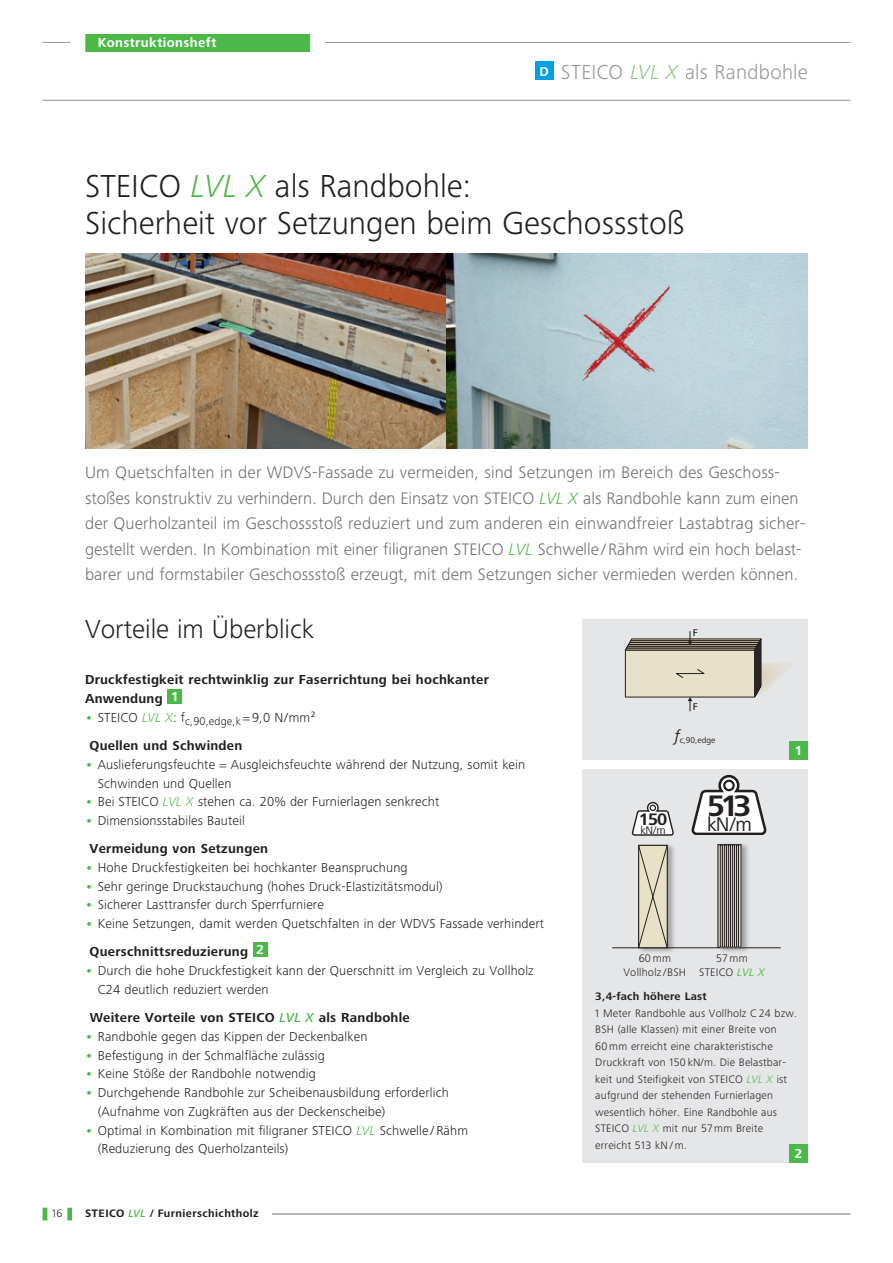
<style>
.page{position:relative;width:893px;height:1263px;background:#fff}
.page>*{position:absolute;margin:0;border:0;box-sizing:border-box;transform-origin:0 0}
.t1{font:300 33px/37.5px "Frutiger Next LTW1 G";color:#231f20}
.t2{font:700 30.75px "Frutiger Next Pro";color:#231f20}
.t3{font:300 27px "Frutiger Next LTW1 G";color:#231f20}
.t4{font:300 21px "Frutiger Next LTW1 G";letter-spacing:.015em;color:#95979a}
.t5{font:20.4px "Frutiger Next Pro";color:#231f20}
.t6{font:300 17.25px/25.5px "Frutiger Next LTW1 G";letter-spacing:.005em;color:#6c6d70}
.t7{font:700 17.25px "Frutiger Next Pro";color:#231f20}
.t8{font:300 13.5px/18.8px "Frutiger Next LTW1 G";letter-spacing:.01em;color:#231f20}
.t9{font:700 13.5px/18.8px "Frutiger Next LTW1 G";letter-spacing:.02em;color:#231f20}
.t10{font:700 13.5px "Frutiger Next LTW1 G";letter-spacing:.03em;color:#fff}
.t11{font:300 11.4px/14px "Frutiger Next LTW1 G";letter-spacing:.02em;color:#231f20;text-align:center}
.t12{font:11.4px "Frutiger Next Pro";color:#231f20}
.t13{font:300 11.25px/16.5px "Frutiger Next LTW1 G";letter-spacing:.02em;color:#231f20}
.t14{font:700 11.25px "Frutiger Next LTW1 G";letter-spacing:.035em;color:#231f20}
.t15{font:500 10.2px "Frutiger Next Pro";color:#231f20}
.t16{font:8.7px "Frutiger Next Pro";color:#231f20}
.s1{font-weight:700;font-size:13.5px;color:#fff}
.s2{font-style:italic;color:#88c878}
.s3{font-style:italic;color:#4cb848}
.s4{color:#4cb848}
.s5{font-weight:300}
.s6{font-weight:300;font-style:italic;color:#4cb848}
.s7{font-weight:700;color:#4cb848}
.s8{font-weight:700}
.s9{font-weight:500;font-style:italic;color:#4cb848}
.s10{font-weight:400;font-style:italic;color:#4cb848}
</style>
<div class="page">
<div style="left:583px;top:619px;width:225px;height:140px;background:#e5e6e8"></div>
<svg style="left:625px;top:631px;width:163px;height:80px"></svg>
<div style="left:583px;top:769px;width:225px;height:394px;background:#e5e6e8"></div>
<div style="left:789px;top:741px;width:19px;height:18px;background:#4cb848"></div>
<div style="left:789px;top:1144px;width:19px;height:19px;background:#4cb848"></div>
<div style="left:168px;top:689px;width:14px;height:14px;background:#4cb848"></div>
<div style="left:253px;top:942px;width:14px;height:14px;background:#4cb848"></div>
<img style="left:85px;top:253px;width:361px;height:196px">
<svg style="left:446px;top:253px;width:362px;height:196px;fill:#b7ced7"></svg>
<img style="left:553px;top:269px;width:127px;height:118px">
<hr style="left:658px;top:947px;width:123px;height:1px;background:#231f20">
<hr style="left:612px;top:947px;width:46px;height:1px;background:#231f20">
<div style="left:717px;top:841px;width:33px;height:113px;background:#231f20;opacity:.35"></div>
<svg style="left:719px;top:846px;width:21px;height:100px"></svg>
<div style="left:720px;top:845px;width:3px;height:102px;border:1px solid #231f20"></div>
<div style="left:724px;top:845px;width:3px;height:102px;border:1px solid #231f20"></div>
<div style="left:728px;top:845px;width:3px;height:102px;border:1px solid #231f20"></div>
<div style="left:732px;top:845px;width:3px;height:102px;border:1px solid #231f20"></div>
<div style="left:736px;top:845px;width:3px;height:102px;border:1px solid #231f20"></div>
<div style="left:638px;top:842px;width:38px;height:113px;background:#231f20;opacity:.35"></div>
<svg style="left:638px;top:845px;width:30px;height:103px"></svg>
<svg style="left:632px;top:802px;width:42px;height:33px"></svg>
<div style="left:650px;top:804px;width:6px;height:7px;border:1px solid #231f20;border-radius:50%"></div>
<svg style="left:691px;top:775px;width:75px;height:60px"></svg>
<div style="left:723px;top:780px;width:12px;height:11px;border:2px solid #231f20;border-radius:50%"></div>
<hr style="left:85px;top:1214px;width:765px;height:1px;background:#6c6d70">
<hr style="left:43px;top:1208px;width:4px;height:12px;background:#4cb848">
<div style="left:67px;top:1208px;width:5px;height:12px;background:#4cb848"></div>
<div style="left:72px;top:1208px;width:199px;height:12px;background:#fff"></div>
<hr style="left:43px;top:42px;width:807px;height:1px;background:#95979a">
<hr style="left:43px;top:100px;width:807px;height:1px;background:#95979a">
<div style="left:535px;top:62px;width:19px;height:18px;background:#00a1e3"></div>
<div style="left:85px;top:34px;width:225px;height:18px;background:#4cb848"></div>
<div style="left:70px;top:34px;width:15px;height:18px;background:#fff"></div>
<div style="left:310px;top:34px;width:15px;height:18px;background:#fff"></div>
<p class="t10" style="left:98px;top:35px;width:120px">Konstruktionsheft</p>
<h3 class="t4" style="left:540px;top:60px;width:270px"><span class="s1">D</span> STEICO <span class="s2">LVL X</span> als Randbohle</h3>
<h1 class="t1" style="left:85px;top:167px;width:601px">STEICO <span class="s3">LVL X</span> als Randbohle:<br>Sicherheit vor Setzungen beim Geschossstoß</h1>
<p class="t6" style="left:85px;top:460px;width:722px">Um Quetschfalten in der WDVS-Fassade zu vermeiden, sind Setzungen im Bereich des Geschoss&shy;stoßes konstruktiv zu verhindern. Durch den Einsatz von STEICO <span class="s3">LVL X</span> als Randbohle kann zum einen der Querholzanteil im Geschossstoß reduziert und zum anderen ein einwandfreier Lastabtrag sicher&shy;gestellt werden. In Kombination mit einer filigranen STEICO <span class="s3">LVL</span> Schwelle /Rähm wird ein hoch belast&shy;barer und formstabiler Geschossstoß erzeugt, mit dem Setzungen sicher vermieden werden können.</p>
<h3 class="t3" style="left:85px;top:613px;width:231px">Vorteile im Überblick</h3>
<p class="t9" style="left:85px;top:671px;width:405px">Druckfestigkeit rechtwinklig zur Faserrichtung bei hochkanter<br>Anwendung <sup>1</sup></p>
<p class="t9" style="left:90px;top:704px;width:228px;line-height:28px;text-indent:-5px"><span class="s4">•</span> <span class="s5">STEICO</span> <span class="s6">LVL X</span><span class="s5">: f</span><sub>c,90,edge,k</sub> <span class="s5">= 9,0 N/mm²<br></span>Quellen und Schwinden</p>
<p class="t8" style="left:98px;top:755px;width:429px;text-indent:-13px"><span class="s7">•</span> Auslieferungsfeuchte = Ausgleichsfeuchte während der Nutzung, somit kein<br>Schwinden und Quellen</p>
<p class="t8" style="left:85px;top:792px;width:356px"><span class="s7">•</span> Bei STEICO <span class="s3">LVL X</span> stehen ca. 20% der Furnierlagen senkrecht</p>
<p class="t8" style="left:90px;top:806px;width:180px;line-height:28px;text-indent:-5px"><span class="s7">•</span> Dimensionsstabiles Bauteil<br><span class="s8">Vermeidung von Setzungen</span></p>
<p class="t8" style="left:85px;top:858px;width:324px"><span class="s7">•</span> Hohe Druckfestigkeiten bei hochkanter Beanspruchung</p>
<p class="t8" style="left:85px;top:877px;width:359px"><span class="s7">•</span> Sehr geringe Druckstauchung (hohes Druck-Elastizitätsmodul)</p>
<p class="t8" style="left:85px;top:896px;width:240px"><span class="s7">•</span> Sicherer Lasttransfer durch Sperrfurniere</p>
<p class="t8" style="left:90px;top:910px;width:456px;line-height:28px;text-indent:-5px"><span class="s7">•</span> Keine Setzungen, damit werden Quetschfalten in der WDVS Fassade verhindert<br><span class="s8">Querschnittsreduzierung</span> <sup>2</sup></p>
<p class="t8" style="left:98px;top:961px;width:437px;text-indent:-13px"><span class="s7">•</span> Durch die hohe Druckfestigkeit kann der Querschnitt im Vergleich zu Vollholz<br>C24 deutlich reduziert werden</p>
<p class="t9" style="left:90px;top:1008px;width:322px">Weitere Vorteile von STEICO <span class="s9">LVL X</span> als Randbohle</p>
<p class="t8" style="left:85px;top:1027px;width:284px"><span class="s7">•</span> Randbohle gegen das Kippen der Deckenbalken</p>
<p class="t8" style="left:85px;top:1046px;width:241px"><span class="s7">•</span> Befestigung in der Schmalfläche zulässig</p>
<p class="t8" style="left:85px;top:1064px;width:232px"><span class="s7">•</span> Keine Stöße der Randbohle notwendig</p>
<p class="t8" style="left:98px;top:1083px;width:352px;text-indent:-13px"><span class="s7">•</span> Durchgehende Randbohle zur Scheibenausbildung erforderlich (Aufnahme von Zugkräften aus der Deckenscheibe)</p>
<p class="t8" style="left:98px;top:1121px;width:372px;text-indent:-13px"><span class="s7">•</span> Optimal in Kombination mit filigraner STEICO <span class="s3">LVL</span> Schwelle / Rähm (Reduzierung des Querholzanteils)</p>
<p class="t13" style="left:52px;top:1205px;width:12px">16</p>
<p class="t14" style="left:85px;top:1207px;width:175px">STEICO <span class="s9">LVL</span> / Furnierschichtholz</p>
<p class="t15" style="left:693px;top:627px;width:6px">F</p>
<p class="t15" style="left:693px;top:700px;width:6px">F</p>
<p class="t16" style="left:675px;top:735px;width:42px"><sup>f</sup>c,90,edge</p>
<p class="t7" style="left:639px;top:809px;width:30px">150</p>
<p class="t12" style="left:641px;top:823px;width:27px">kN/m</p>
<h2 class="t2" style="left:707px;top:788px;width:46px">513</h2>
<h3 class="t5" style="left:707px;top:813px;width:46px">kN/m</h3>
<p class="t10" style="left:795px;top:743px;width:8px">1</p>
<p class="t11" style="left:623px;top:951px;width:64px">60 mm<br>Vollholz /BSH</p>
<p class="t11" style="left:699px;top:951px;width:67px">57 mm<br>STEICO <span class="s10">LVL X</span></p>
<p class="t14" style="left:595px;top:990px;width:113px">3,4-fach höhere Last</p>
<p class="t13" style="left:595px;top:1005px;width:203px">1 Meter Randbohle aus Vollholz C 24 bzw.<br>BSH (alle Klassen) mit einer Breite von<br>60 mm erreicht eine charakteristische Druckkraft von 150 kN/m. Die Belastbar&shy;keit und Steifigkeit von STEICO <span class="s3">LVL X</span> ist aufgrund der stehenden Furnierlagen wesentlich höher. Eine Randbohle aus STEICO <span class="s3">LVL X</span> mit nur 57 mm Breite erreicht 513 kN/ m.</p>
<p class="t10" style="left:795px;top:1146px;width:9px">2</p>
</div>
